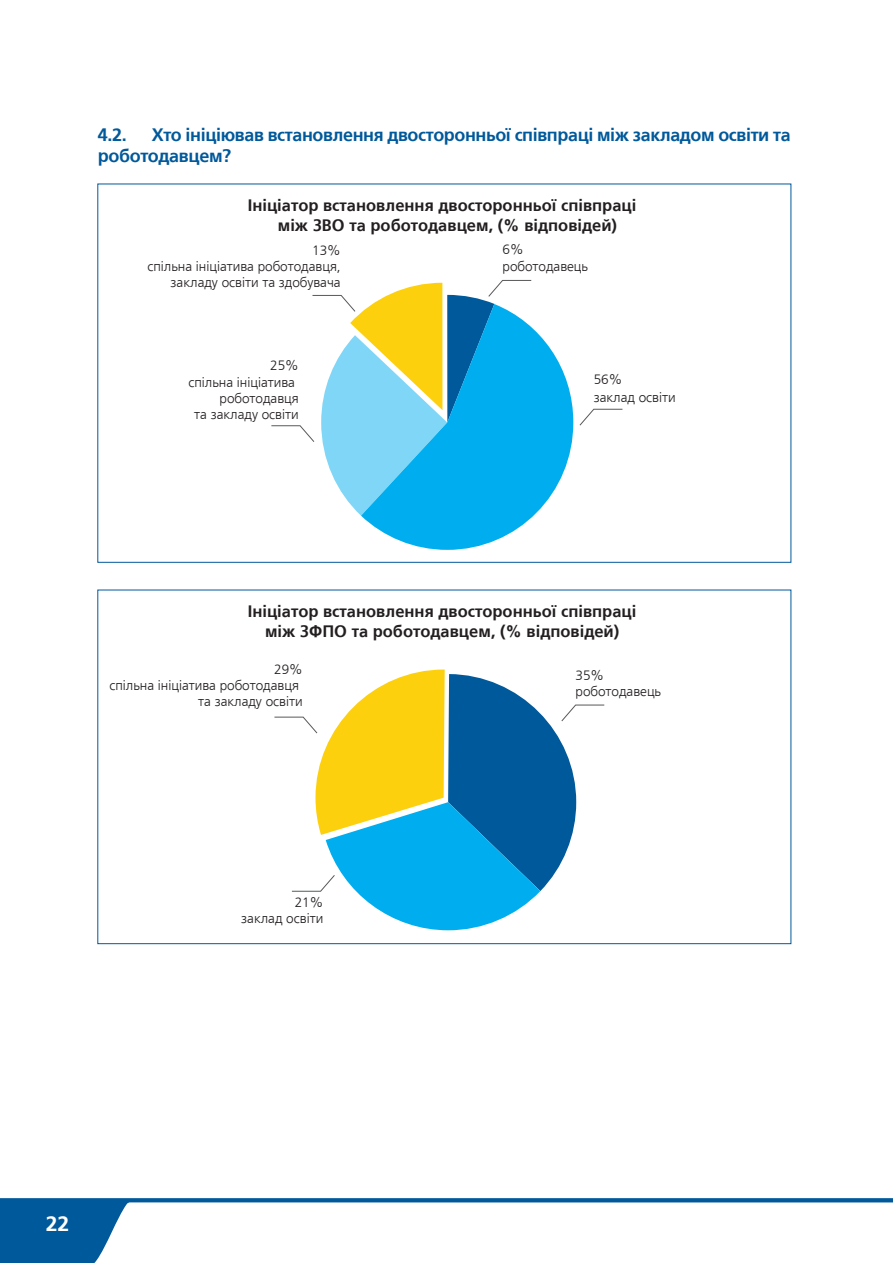
<style>
.page{position:relative;width:893px;height:1263px;background:#fff}
.page>*{position:absolute;margin:0;border:0;box-sizing:border-box;transform-origin:0 0}
.t1{font:700 21px "Frutiger LTCYR";color:#fff}
.t2{font:700 18px/21px "Frutiger LTCYR";letter-spacing:-.02em;color:#00599b}
.t3{font:700 16.5px/19.8px "Frutiger LTCYR";color:#231f20}
.t4{font:300 13.5px/16.2px "Frutiger LTCYR";color:#231f20;text-align:right}
</style>
<div class="page">
<svg style="left:0;top:1198px;width:893px;height:65px"></svg>
<svg style="left:579px;top:408px;width:44px;height:18px"></svg>
<svg style="left:361px;top:328px;width:212px;height:222px;fill:#00aeef"></svg>
<svg style="left:271px;top:280px;width:261px;height:236px"></svg>
<svg style="left:274px;top:669px;width:331px;height:261px"></svg>
<h2 class="t2" style="left:98px;top:125px;width:694px;text-indent:54px">Хто ініціював встановлення двосторонньої співпраці між закладом освіти та роботодавцем?</h2>
<p class="t3" style="left:278px;top:195px;width:360px;text-indent:-30px">Ініціатор встановлення двосторонньої співпраці між ЗВО та роботодавцем, (% відповідей)</p>
<p class="t4" style="left:503px;top:240px;width:87px;line-height:17.7px;text-align:left">6% роботодавець</p>
<h2 class="t2" style="left:98px;top:125px;width:30px">4.2.</h2>
<p class="t4" style="left:147px;top:243px;width:195px">13%<br>спільна ініціатива роботодавця, закладу освіти та здобувача</p>
<p class="t4" style="left:188px;top:358px;width:112px">25%<br>спільна ініціатива роботодавця<br>та закладу освіти</p>
<p class="t4" style="left:594px;top:371px;width:83px;line-height:17.7px;text-align:left">56%<br>заклад освіти</p>
<p class="t3" style="left:248px;top:601px;width:390px;text-align:center">Ініціатор встановлення двосторонньої співпраці між ЗФПО та роботодавцем, (% відповідей)</p>
<p class="t4" style="left:576px;top:667px;width:87px;text-align:left">35% роботодавець</p>
<p class="t4" style="left:109px;top:661px;width:195px">29%<br>спільна ініціатива роботодавця та закладу освіти</p>
<p class="t4" style="left:241px;top:894px;width:83px">21%<br>заклад освіти</p>
<h1 class="t1" style="left:46px;top:1212px;width:25px">22</h1>
</div>
